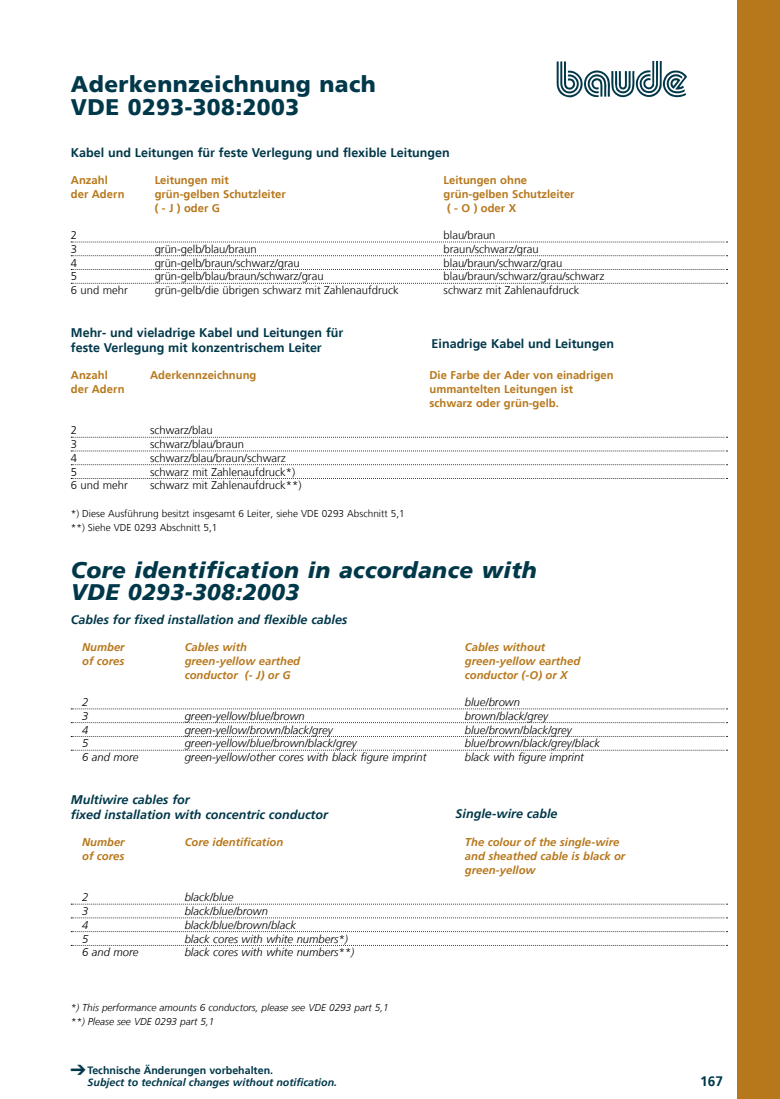
<style>
.page{position:relative;width:780px;height:1099px;background:#fff}
.page>*{position:absolute;margin:0;border:0;box-sizing:border-box;transform-origin:0 0}
.t1{font:italic 900 22.5px/22.5px "Frutiger";letter-spacing:.02em;color:#00384a}
.t2{font:900 22.5px/22.5px "Frutiger";letter-spacing:.02em;color:#00384a}
.t3{font:700 13.75px "Frutiger LT";color:#00384a}
.t4{font:700 12.5px/15px "Frutiger LT";color:#00384a}
.t5{font:italic 700 12.5px/15.1px "Frutiger LT";color:#00384a}
.t6{font:300 11.25px "Frutiger LT";color:#000}
.t7{font:italic 300 11.25px "Frutiger LT";color:#000}
.t8{font:700 11.25px/13.8px "Frutiger LT";color:#b7781c}
.t9{font:italic 700 11.25px/13.8px "Frutiger LT";color:#b7781c}
.t10{font:italic 700 10.62px/12.8px "Frutiger LT";color:#00384a}
.t11{font:300 10px/13.8px "Frutiger LT";color:#000}
.t12{font:italic 300 10px/13.8px "Frutiger LT";color:#000}
.s1{font-style:normal}
</style>
<div class="page">
<svg style="left:556px;top:61px;width:131px;height:37px"></svg>
<div style="left:737px;top:0;width:43px;height:1098px;background:#b7781c"></div>
<svg style="left:71px;top:708px;width:656px;height:1px"></svg>
<svg style="left:71px;top:722px;width:656px;height:1px"></svg>
<svg style="left:71px;top:736px;width:656px;height:1px"></svg>
<svg style="left:71px;top:749px;width:656px;height:1px"></svg>
<svg style="left:71px;top:903px;width:656px;height:1px"></svg>
<svg style="left:71px;top:917px;width:656px;height:1px"></svg>
<svg style="left:71px;top:931px;width:656px;height:1px"></svg>
<svg style="left:71px;top:945px;width:656px;height:1px"></svg>
<svg style="left:71px;top:242px;width:656px;height:1px"></svg>
<svg style="left:71px;top:255px;width:656px;height:1px"></svg>
<svg style="left:71px;top:269px;width:656px;height:1px"></svg>
<svg style="left:71px;top:283px;width:656px;height:1px"></svg>
<svg style="left:71px;top:437px;width:656px;height:1px"></svg>
<svg style="left:71px;top:450px;width:656px;height:1px"></svg>
<svg style="left:71px;top:464px;width:656px;height:1px"></svg>
<svg style="left:71px;top:478px;width:656px;height:1px"></svg>
<h1 class="t2" style="left:71px;top:73px;width:306px">Aderkennzeichnung nach<br>VDE 0293-308:2003</h1>
<p class="t4" style="left:71px;top:145px;width:380px">Kabel und Leitungen für feste Verlegung und flexible Leitungen</p>
<p class="t8" style="left:71px;top:173px;width:38px">Anzahl</p>
<p class="t8" style="left:155px;top:173px;width:76px">Leitungen mit</p>
<p class="t8" style="left:443px;top:173px;width:85px">Leitungen ohne</p>
<p class="t8" style="left:71px;top:187px;width:55px">der Adern</p>
<p class="t8" style="left:155px;top:187px;width:132px">grün-gelben Schutzleiter</p>
<p class="t8" style="left:443px;top:187px;width:132px">grün-gelben Schutzleiter</p>
<p class="t8" style="left:155px;top:201px;width:67px">( - J ) oder G</p>
<p class="t8" style="left:447px;top:201px;width:71px">( - O ) oder X</p>
<p class="t6" style="left:71px;top:229px;width:8px">2</p>
<p class="t6" style="left:443px;top:229px;width:53px">blau/braun</p>
<p class="t6" style="left:71px;top:243px;width:8px">3</p>
<p class="t6" style="left:155px;top:243px;width:103px">grün-gelb/blau/braun</p>
<p class="t6" style="left:443px;top:243px;width:97px">braun/schwarz/grau</p>
<p class="t6" style="left:71px;top:256px;width:8px">4</p>
<p class="t6" style="left:155px;top:256px;width:147px">grün-gelb/braun/schwarz/grau</p>
<p class="t6" style="left:443px;top:256px;width:120px">blau/braun/schwarz/grau</p>
<p class="t6" style="left:71px;top:270px;width:8px">5</p>
<p class="t6" style="left:155px;top:270px;width:170px">grün-gelb/blau/braun/schwarz/grau</p>
<p class="t6" style="left:443px;top:270px;width:162px">blau/braun/schwarz/grau/schwarz</p>
<p class="t6" style="left:71px;top:284px;width:58px">6 und mehr</p>
<p class="t6" style="left:155px;top:284px;width:245px">grün-gelb/die übrigen schwarz mit Zahlenaufdruck</p>
<p class="t6" style="left:443px;top:284px;width:137px">schwarz mit Zahlenaufdruck</p>
<p class="t4" style="left:71px;top:325px;width:274px">Mehr- und vieladrige Kabel und Leitungen für feste Verlegung mit konzentrischem Leiter</p>
<p class="t8" style="left:71px;top:368px;width:38px">Anzahl</p>
<p class="t8" style="left:150px;top:368px;width:108px">Aderkennzeichnung</p>
<p class="t8" style="left:429px;top:368px;width:186px">Die Farbe der Ader von einadrigen</p>
<p class="t8" style="left:71px;top:382px;width:55px">der Adern</p>
<p class="t8" style="left:429px;top:382px;width:145px">ummantelten Leitungen ist schwarz oder grün-gelb.</p>
<p class="t6" style="left:71px;top:424px;width:8px">2</p>
<p class="t6" style="left:150px;top:424px;width:64px">schwarz/blau</p>
<p class="t6" style="left:71px;top:438px;width:8px">3</p>
<p class="t6" style="left:150px;top:438px;width:95px">schwarz/blau/braun</p>
<p class="t6" style="left:71px;top:451px;width:8px">4</p>
<p class="t6" style="left:150px;top:451px;width:137px">schwarz/blau/braun/schwarz</p>
<p class="t6" style="left:71px;top:465px;width:8px">5</p>
<p class="t6" style="left:150px;top:465px;width:147px">schwarz mit Zahlenaufdruck*)</p>
<p class="t6" style="left:71px;top:479px;width:58px">6 und mehr</p>
<p class="t6" style="left:150px;top:479px;width:153px">schwarz mit Zahlenaufdruck**)</p>
<p class="t11" style="left:71px;top:507px;width:335px">*) Diese Ausführung besitzt insgesamt 6 Leiter, siehe VDE 0293 Abschnitt 5,1 **) Siehe VDE 0293 Abschnitt 5,1</p>
<p class="t4" style="left:431px;top:336px;width:184px">Einadrige Kabel und Leitungen</p>
<h1 class="t1" style="left:71px;top:558px;width:467px">Core identification in accordance with<br>VDE 0293-308:2003</h1>
<p class="t5" style="left:71px;top:611px;width:278px">Cables for fixed installation and flexible cables</p>
<p class="t9" style="left:82px;top:640px;width:44px">Number</p>
<p class="t9" style="left:185px;top:640px;width:64px">Cables with</p>
<p class="t9" style="left:465px;top:640px;width:82px">Cables without</p>
<p class="t9" style="left:82px;top:654px;width:44px">of cores</p>
<p class="t9" style="left:185px;top:654px;width:117px">green-yellow earthed</p>
<p class="t9" style="left:465px;top:654px;width:117px">green-yellow earthed</p>
<p class="t9" style="left:185px;top:668px;width:107px">conductor (- J) or G</p>
<p class="t9" style="left:465px;top:668px;width:104px">conductor (-O) or X</p>
<p class="t7" style="left:82px;top:695px;width:8px">2</p>
<p class="t7" style="left:465px;top:695px;width:57px">blue/brown</p>
<p class="t7" style="left:82px;top:709px;width:8px">3</p>
<p class="t7" style="left:185px;top:709px;width:122px">green-yellow/blue/brown</p>
<p class="t7" style="left:465px;top:709px;width:85px">brown/black/grey</p>
<p class="t7" style="left:82px;top:723px;width:8px">4</p>
<p class="t7" style="left:185px;top:723px;width:150px">green-yellow/brown/black/grey</p>
<p class="t7" style="left:465px;top:723px;width:108px">blue/brown/black/grey</p>
<p class="t7" style="left:82px;top:737px;width:8px">5</p>
<p class="t7" style="left:185px;top:737px;width:173px">green-yellow/blue/brown/black/grey</p>
<p class="t7" style="left:465px;top:737px;width:137px">blue/brown/black/grey/black</p>
<p class="t7" style="left:82px;top:750px;width:58px">6 and more</p>
<p class="t7" style="left:185px;top:750px;width:243px">green-yellow/other cores with black figure imprint</p>
<p class="t7" style="left:465px;top:750px;width:121px">black with figure imprint</p>
<p class="t5" style="left:71px;top:791px;width:258px">Multiwire cables for<br>fixed installation with concentric conductor</p>
<p class="t9" style="left:82px;top:835px;width:44px">Number</p>
<p class="t9" style="left:185px;top:835px;width:100px">Core identification</p>
<p class="t9" style="left:465px;top:835px;width:156px">The colour of the single-wire</p>
<p class="t9" style="left:82px;top:849px;width:44px">of cores</p>
<p class="t9" style="left:465px;top:849px;width:162px">and sheathed cable is black or green-yellow</p>
<p class="t7" style="left:82px;top:891px;width:8px">2</p>
<p class="t7" style="left:185px;top:891px;width:50px">black/blue</p>
<p class="t7" style="left:82px;top:904px;width:8px">3</p>
<p class="t7" style="left:185px;top:904px;width:85px">black/blue/brown</p>
<p class="t7" style="left:82px;top:918px;width:8px">4</p>
<p class="t7" style="left:185px;top:918px;width:113px">black/blue/brown/black</p>
<p class="t7" style="left:82px;top:932px;width:8px">5</p>
<p class="t7" style="left:185px;top:932px;width:165px">black cores with white numbers*)</p>
<p class="t7" style="left:82px;top:946px;width:58px">6 and more</p>
<p class="t7" style="left:185px;top:946px;width:171px">black cores with white numbers**)</p>
<p class="t5" style="left:455px;top:806px;width:103px">Single-wire cable</p>
<p class="t12" style="left:71px;top:1001px;width:319px">*) This performance amounts 6 conductors, please see VDE 0293 part 5,1 **) Please see VDE 0293 part 5,1</p>
<p class="t10" style="left:88px;top:1063px;width:251px;text-indent:-17px">➔<span class="s1">Technische Änderungen vorbehalten.<br></span>Subject to technical changes without notification.</p>
<p class="t3" style="left:700px;top:1072px;width:24px">167</p>
</div>
